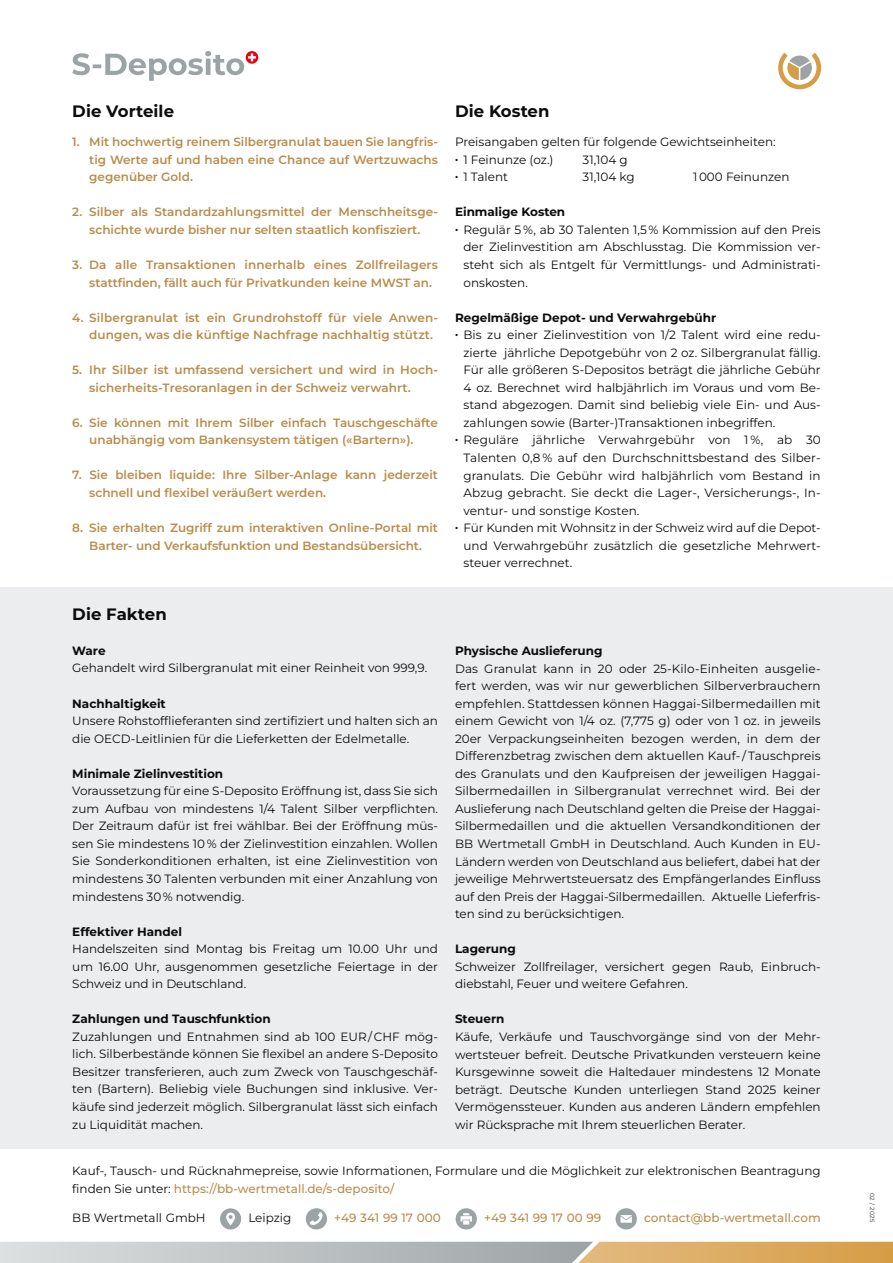
<style>
.page{position:relative;width:893px;height:1263px;background:#fff}
.page>*{position:absolute;margin:0;border:0;box-sizing:border-box;transform-origin:0 0}
.t1{font:700 16.5px "Montserrat";letter-spacing:.005em;color:#0c0c0c}
.t2{font:12px/17.5px "Montserrat";color:#0c0c0c;text-align:justify}
.t3{font:600 12px/17.5px "Montserrat";color:#ba8c4c}
.t4{font:700 12px "Montserrat";color:#0c0c0c}
.t5{font:500 12px "Montserrat";color:#ba8c4c}
.t6{font:6px "Montserrat";letter-spacing:.1em;color:#282827}
.s1{font-family:"Myriad Pro";font-weight:700}
.s2{font-weight:500;color:#ba8c4c}
</style>
<div class="page">
<svg style="left:0;top:1242px;width:893px;height:21px;background:#c8baa2"></svg>
<svg style="left:220px;top:1208px;width:21px;height:21px"></svg>
<svg style="left:306px;top:1208px;width:21px;height:21px"></svg>
<svg style="left:456px;top:1208px;width:21px;height:21px"></svg>
<svg style="left:616px;top:1208px;width:21px;height:21px"></svg>
<div style="left:0;top:587px;width:893px;height:561px;background:#ebedee"></div>
<svg style="left:246px;top:51px;width:12px;height:13px"></svg>
<svg style="left:72px;top:51px;width:184px;height:30px"></svg>
<svg style="left:778px;top:53px;width:43px;height:36px"></svg>
<h1 class="t1" style="left:72px;top:100px;width:103px">Die Vorteile</h1>
<p class="t3" style="left:89px;top:133px;width:350px;text-align:justify;text-indent:-17px">1. Mit hochwertig reinem Silbergranulat bauen Sie langfris&shy;tig Werte auf und haben eine Chance auf Wertzuwachs gegenüber Gold.</p>
<p class="t3" style="left:72px;top:203px;width:367px;text-align:center">2. Silber als Standardzahlungsmittel der Menschheitsge&shy;schichte wurde bisher nur selten staatlich konfisziert.</p>
<p class="t3" style="left:89px;top:256px;width:350px;text-indent:-17px">3. Da alle Transaktionen innerhalb eines Zollfreilagers stattfinden, fällt auch für Privatkunden keine MWST an.</p>
<p class="t3" style="left:89px;top:308px;width:350px;text-indent:-17px">4. Silbergranulat ist ein Grundrohstoff für viele Anwen&shy;dungen, was die künftige Nachfrage nachhaltig stützt.</p>
<p class="t3" style="left:89px;top:361px;width:350px;text-indent:-17px">5. Ihr Silber ist umfassend versichert und wird in Hoch&shy;sicherheits-Tresoranlagen in der Schweiz verwahrt.</p>
<p class="t3" style="left:89px;top:413px;width:350px;text-indent:-17px">6. Sie können mit Ihrem Silber einfach Tauschgeschäfte unabhängig vom Bankensystem tätigen («Bartern»).</p>
<p class="t3" style="left:89px;top:466px;width:350px;text-indent:-17px">7. Sie bleiben liquide: Ihre Silber-Anlage kann jederzeit schnell und flexibel veräußert werden.</p>
<p class="t3" style="left:72px;top:519px;width:367px;text-align:center">8. Sie erhalten Zugriff zum interaktiven Online-Portal mit<br>Barter- und Verkaufsfunktion und Bestandsübersicht.</p>
<h1 class="t1" style="left:455px;top:100px;width:96px">Die Kosten</h1>
<p class="t2" style="left:455px;top:133px;width:322px">Preisangaben gelten für folgende Gewichtseinheiten: <span class="s1">·</span> 1 Feinunze (oz.)</p>
<p class="t2" style="left:583px;top:150px;width:47px">31,104 g</p>
<p class="t2" style="left:455px;top:168px;width:54px"><span class="s1">·</span> 1 Talent</p>
<p class="t2" style="left:583px;top:168px;width:54px">31,104 kg</p>
<p class="t2" style="left:693px;top:168px;width:98px">1 000 Feinunzen</p>
<p class="t4" style="left:455px;top:204px;width:112px">Einmalige Kosten</p>
<p class="t2" style="left:455px;top:221px;width:367px"><span class="s1">·</span> Regulär 5 %, ab 30 Talenten 1,5 % Kommission auf den Preis</p>
<p class="t2" style="left:463px;top:238px;width:359px">der Zielinvestition am Abschlusstag. Die Kommission ver-</p>
<p class="t2" style="left:463px;top:256px;width:359px">steht sich als Entgelt für Vermittlungs- und Administrati-</p>
<p class="t2" style="left:463px;top:273px;width:66px">onskosten.</p>
<p class="t4" style="left:455px;top:309px;width:263px">Regelmäßige Depot- und Verwahrgebühr</p>
<p class="t2" style="left:455px;top:326px;width:367px"><span class="s1">·</span> Bis zu einer Zielinvestition von 1/2 Talent wird eine redu-</p>
<p class="t2" style="left:463px;top:343px;width:359px">zierte jährliche Depotgebühr von 2 oz. Silbergranulat fällig.</p>
<p class="t2" style="left:463px;top:361px;width:359px">Für alle größeren S-Depositos beträgt die jährliche Gebühr</p>
<p class="t2" style="left:463px;top:378px;width:359px">4 oz. Berechnet wird halbjährlich im Voraus und vom Be-</p>
<p class="t2" style="left:463px;top:396px;width:359px">stand abgezogen. Damit sind beliebig viele Ein- und Aus-</p>
<p class="t2" style="left:463px;top:413px;width:313px">zahlungen sowie (Barter-)Transaktionen inbegriffen.</p>
<p class="t2" style="left:455px;top:431px;width:367px"><span class="s1">·</span> Reguläre jährliche Verwahrgebühr von 1 %, ab 30</p>
<p class="t2" style="left:463px;top:449px;width:359px">Talenten 0,8 % auf den Durchschnittsbestand des Silber-</p>
<p class="t2" style="left:463px;top:466px;width:359px">granulats. Die Gebühr wird halbjährlich vom Bestand in</p>
<p class="t2" style="left:463px;top:484px;width:359px">Abzug gebracht. Sie deckt die Lager-, Versicherungs-, In-</p>
<p class="t2" style="left:463px;top:501px;width:177px">ventur- und sonstige Kosten.</p>
<p class="t2" style="left:455px;top:519px;width:367px"><span class="s1">·</span> Für Kunden mit Wohnsitz in der Schweiz wird auf die Depot-</p>
<p class="t2" style="left:463px;top:536px;width:359px">und Verwahrgebühr zusätzlich die gesetzliche Mehrwert-</p>
<p class="t2" style="left:463px;top:554px;width:110px">steuer verrechnet.</p>
<h1 class="t1" style="left:72px;top:603px;width:96px">Die Fakten</h1>
<p class="t4" style="left:72px;top:643px;width:35px">Ware</p>
<p class="t2" style="left:72px;top:659px;width:356px">Gehandelt wird Silbergranulat mit einer Reinheit von 999,9.</p>
<p class="t4" style="left:72px;top:695px;width:95px">Nachhaltigkeit</p>
<p class="t2" style="left:72px;top:712px;width:367px">Unsere Rohstofflieferanten sind zertifiziert und halten sich an die OECD-Leitlinien für die Lieferketten der Edelmetalle.</p>
<p class="t4" style="left:72px;top:765px;width:152px">Minimale Zielinvestition</p>
<p class="t2" style="left:72px;top:782px;width:367px">Voraussetzung für eine S-Deposito Eröffnung ist, dass Sie sich zum Aufbau von mindestens 1/4 Talent Silber verpflichten.<br>Der Zeitraum dafür ist frei wählbar. Bei der Eröffnung müs&shy;sen Sie mindestens 10 % der Zielinvestition einzahlen. Wollen Sie Sonderkonditionen erhalten, ist eine Zielinvestition von mindestens 30 Talenten verbunden mit einer Anzahlung von mindestens 30 % notwendig.</p>
<p class="t4" style="left:72px;top:923px;width:111px">Effektiver Handel</p>
<p class="t2" style="left:72px;top:940px;width:367px">Handelszeiten sind Montag bis Freitag um 10.00 Uhr und um 16.00 Uhr, ausgenommen gesetzliche Feiertage in der Schweiz und in Deutschland.</p>
<p class="t4" style="left:72px;top:1011px;width:200px">Zahlungen und Tauschfunktion</p>
<p class="t2" style="left:72px;top:1027px;width:367px">Zuzahlungen und Entnahmen sind ab 100 EUR / CHF mög&shy;lich. Silberbestände können Sie flexibel an andere S-Deposito Besitzer transferieren, auch zum Zweck von Tauschgeschäf&shy;ten (Bartern). Beliebig viele Buchungen sind inklusive. Ver&shy;käufe sind jederzeit möglich. Silbergranulat lässt sich einfach zu Liquidität machen.</p>
<p class="t4" style="left:455px;top:643px;width:149px">Physische Auslieferung</p>
<p class="t2" style="left:455px;top:659px;width:367px">Das Granulat kann in 20 oder 25-Kilo-Einheiten ausgelie&shy;fert werden, was wir nur gewerblichen Silberverbrauchern empfehlen. Stattdessen können Haggai-Silbermedaillen mit einem Gewicht von 1/4 oz. (7,775 g) oder von 1 oz. in jeweils 20er Verpackungseinheiten bezogen werden, in dem der Differenzbetrag zwischen dem aktuellen Kauf- / Tauschpreis des Granulats und den Kaufpreisen der jeweiligen Haggai-Silbermedaillen in Silbergranulat verrechnet wird. Bei der Auslieferung nach Deutschland gelten die Preise der Haggai-Silbermedaillen und die aktuellen Versandkonditionen der BB Wertmetall GmbH in Deutschland. Auch Kunden in EU-Ländern werden von Deutschland aus beliefert, dabei hat der jeweilige Mehrwertsteuersatz des Empfängerlandes Einfluss auf den Preis der Haggai-Silbermedaillen. Aktuelle Lieferfris&shy;ten sind zu berücksichtigen.</p>
<p class="t4" style="left:455px;top:941px;width:62px">Lagerung</p>
<p class="t2" style="left:455px;top:957px;width:367px">Schweizer Zollfreilager, versichert gegen Raub, Einbruch&shy;diebstahl, Feuer und weitere Gefahren.</p>
<p class="t4" style="left:455px;top:1011px;width:51px">Steuern</p>
<p class="t2" style="left:455px;top:1027px;width:367px">Käufe, Verkäufe und Tauschvorgänge sind von der Mehr&shy;wertsteuer befreit. Deutsche Privatkunden versteuern keine Kursgewinne soweit die Haltedauer mindestens 12 Monate beträgt. Deutsche Kunden unterliegen Stand 2025 keiner Vermögenssteuer. Kunden aus anderen Ländern empfehlen wir Rücksprache mit Ihrem steuerlichen Berater.</p>
<p class="t2" style="left:72px;top:1162px;width:750px">Kauf-, Tausch- und Rücknahmepreise, sowie Informationen, Formulare und die Möglichkeit zur elektronischen Beantragung finden Sie unter: <span class="s2">https://bb-wertmetall.de/s-deposito/</span></p>
<p class="t2" style="left:72px;top:1209px;width:135px">BB Wertmetall GmbH</p>
<p class="t2" style="left:248px;top:1209px;width:45px">Leipzig</p>
<p class="t5" style="left:334px;top:1210px;width:108px">+49 341 99 17 000</p>
<p class="t5" style="left:484px;top:1210px;width:119px">+49 341 99 17 00 99</p>
<p class="t5" style="left:644px;top:1210px;width:178px">contact@bb-wertmetall.com</p>
<p class="t6" style="left:876px;top:1193px;width:31px;rotate:90deg">02 / 2025</p>
</div>
